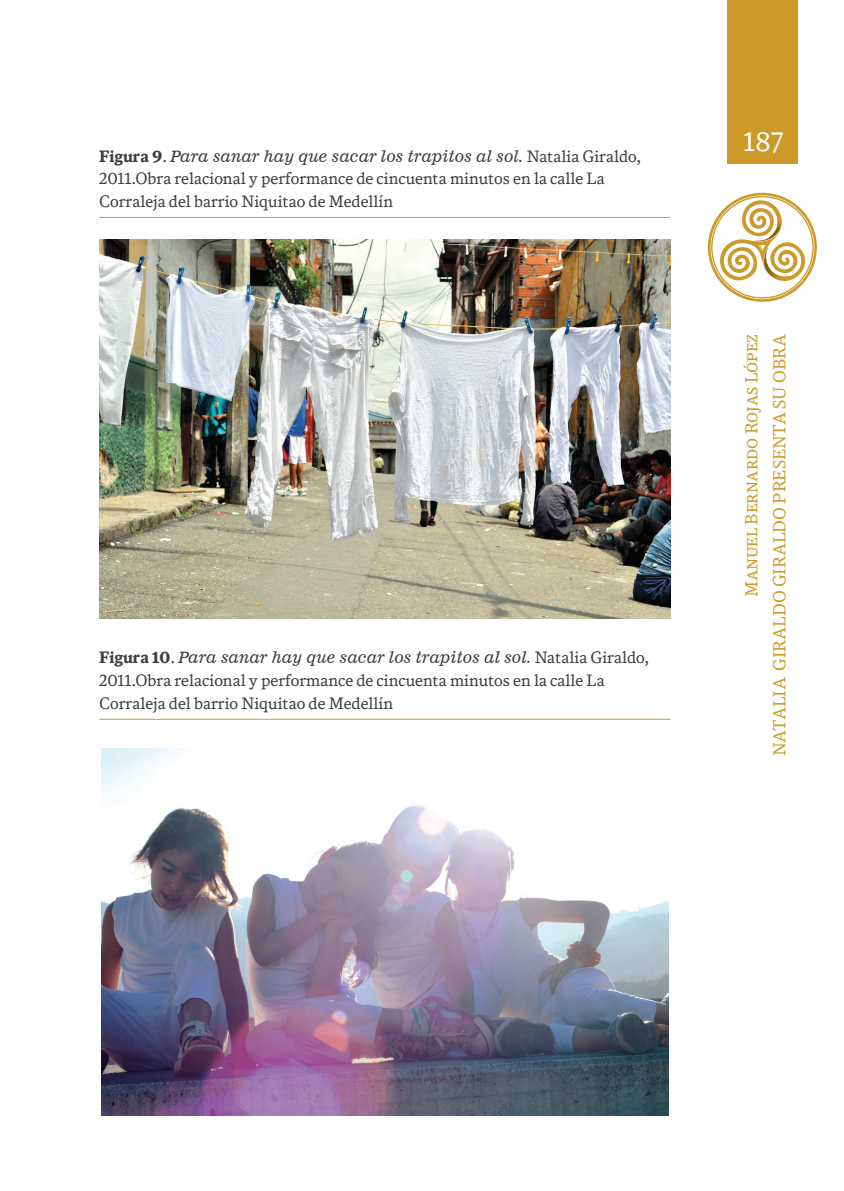
<style>
.page{position:relative;width:844px;height:1191px;background:#fff}
.page>*{position:absolute;margin:0;border:0;box-sizing:border-box;transform-origin:0 0}
.t1{font:26.25px "DB News";color:#fff}
.t2{font:16.62px/28px "DB News SC";color:#ce9b2a;text-align:right}
.t3{font:15.75px/22.8px "DB News";color:#3e3e3f}
.t4{font:15.75px "News 701 BT Italic A";color:#3e3e3f}
.s1{font-family:"DB News";font-weight:700}
.s2{font-family:"DB News"}
</style>
<div class="page">
<div style="left:726px;top:0;width:71px;height:164px;background:#cc9a29"></div>
<svg style="left:707px;top:193px;width:109px;height:109px"></svg>
<hr style="left:99px;top:217px;width:571px;height:1px;background:#ce9b2a">
<hr style="left:99px;top:719px;width:571px;height:1px;background:#ce9b2a">
<img style="left:99px;top:240px;width:571px;height:378px">
<img style="left:101px;top:748px;width:567px;height:367px">
<p class="t4" style="left:99px;top:146px;width:543px"><span class="s1">Figura 9</span><span class="s2">.</span> Para sanar hay que sacar los trapitos al sol. <span class="s2">Natalia Giraldo,</span></p>
<p class="t3" style="left:99px;top:167px;width:507px">2011.Obra relacional y performance de cincuenta minutos en la calle La<br>Corraleja del barrio Niquitao de Medellín</p>
<p class="t4" style="left:99px;top:648px;width:551px"><span class="s1">Figura 10</span><span class="s2">.</span> Para sanar hay que sacar los trapitos al sol. <span class="s2">Natalia Giraldo,</span></p>
<p class="t3" style="left:99px;top:669px;width:507px">2011.Obra relacional y performance de cincuenta minutos en la calle La<br>Corraleja del barrio Niquitao de Medellín</p>
<h1 class="t1" style="left:743px;top:125px;width:41px">187</h1>
<p class="t2" style="left:737px;top:756px;width:424px;rotate:-90deg">Manuel Bernardo Rojas López<br>NATALIA GIRALDO GIRALDO PRESENTA SU OBRA</p>
</div>
